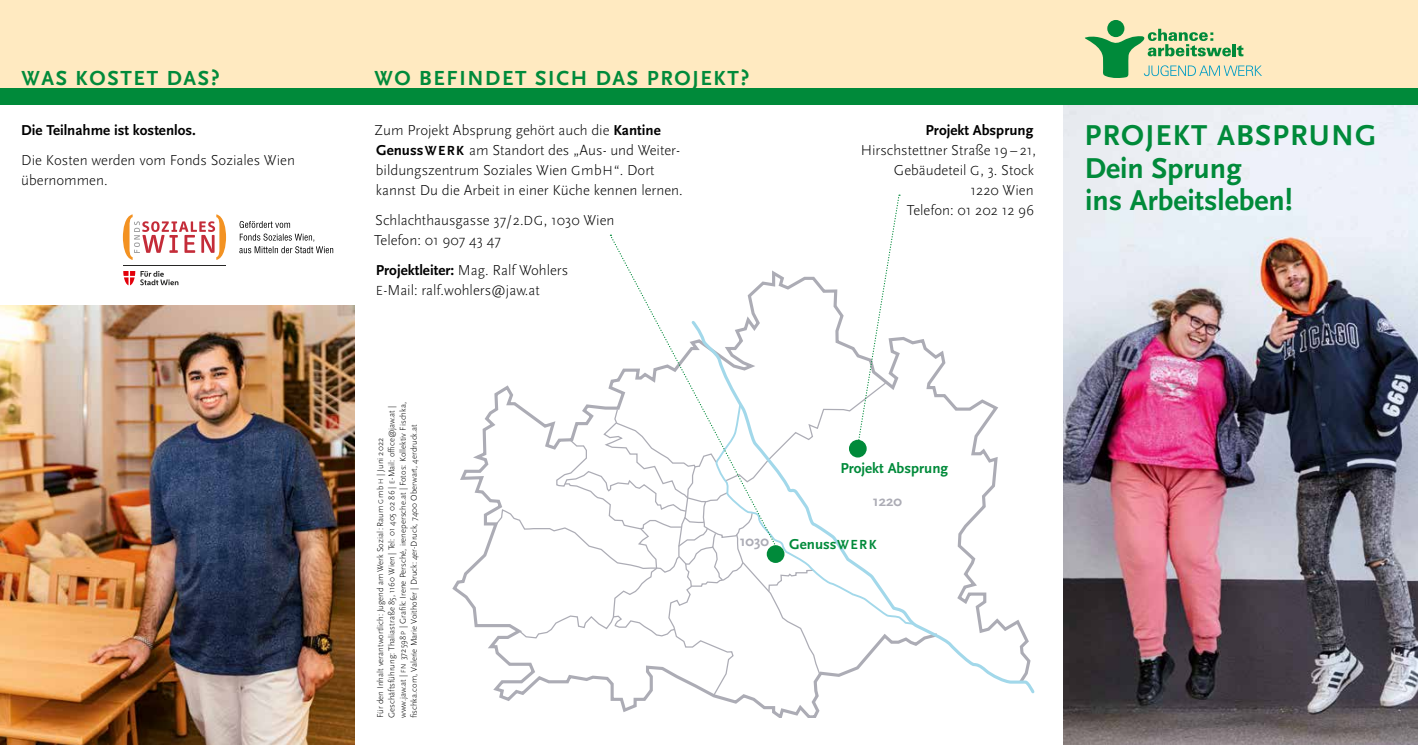
<style>
.page{position:relative;width:1418px;height:745px;background:#fff}
.page>*{position:absolute;margin:0;border:0;box-sizing:border-box;transform-origin:0 0}
.t1{font:700 30px/32.5px "Scala Sans Pro";color:#008a3a}
.t2{font:700 21.25px "Scala Sans Pro";letter-spacing:.08em;color:#008a3a}
.t3{font:300 15px/20px "Scala Sans Pro";color:#000}
.t4{font:700 15px "Scala Sans Pro";color:#000}
.t5{font:700 15px "Scala Sans Pro";color:#008a3a}
.t6{font:700 15px "Scala Sans Pro";color:#acacb5}
.t7{font:300 8.75px/11.2px "Scala Sans Pro";color:#000}
.s1{font-weight:700}
.s2{font-weight:700;font-size:13.75px}
.s3{font-size:13.75px}
.s4{font-size:7px}
</style>
<div class="page">
<img style="left:1063px;top:105px;width:354px;height:639px">
<div style="left:0;top:0;width:1417px;height:96px;background:#ffeac1"></div>
<div style="left:0;top:89px;width:1417px;height:16px;background:#008a3a"></div>
<img style="left:0;top:305px;width:354px;height:439px">
<svg style="left:452px;top:409px;width:368px;height:308px"></svg>
<svg style="left:900px;top:337px;width:135px;height:357px"></svg>
<svg style="left:900px;top:402px;width:15px;height:223px"></svg>
<svg style="left:1085px;top:29px;width:176px;height:49px"></svg>
<div style="left:1107px;top:20px;width:17px;height:17px;background:#008a3a;border-radius:50%"></div>
<hr style="left:123px;top:265px;width:102px;height:1px;background:#272726">
<svg style="left:123px;top:271px;width:55px;height:14px"></svg>
<svg style="left:123px;top:214px;width:103px;height:46px"></svg>
<svg style="left:239px;top:221px;width:94px;height:32px"></svg>
<svg style="left:494px;top:194px;width:406px;height:502px"></svg>
<h2 class="t2" style="left:21px;top:65px;width:200px">WAS KOSTET DAS?</h2>
<p class="t4" style="left:21px;top:121px;width:176px">Die Teilnahme ist kostenlos.</p>
<p class="t3" style="left:21px;top:150px;width:275px">Die Kosten werden vom Fonds Soziales Wien übernommen.</p>
<h2 class="t2" style="left:374px;top:65px;width:376px">WO BEFINDET SICH DAS PROJEKT?</h2>
<p class="t3" style="left:374px;top:120px;width:310px">Zum Projekt Absprung gehört auch die <span class="s1">Kantine Genuss</span> <span class="s2">WERK</span> am Standort des „Aus- und Weiter&shy;bildungszentrum Soziales Wien <span class="s3">G</span> mb<span class="s3">H</span> “. Dort kannst Du die Arbeit in einer Küche kennen lernen.</p>
<p class="t3" style="left:374px;top:210px;width:242px">Schlachthausgasse 37/2.<span class="s3">DG</span> , 1030 Wien<br>Telefon: 01 907 43 47</p>
<p class="t3" style="left:375px;top:260px;width:194px"><span class="s1">Projektleiter:</span> Mag. Ralf Wohlers<br><span class="s3">E</span>-Mail: ralf.wohlers@jaw.at</p>
<p class="t4" style="left:925px;top:121px;width:109px">Projekt Absprung</p>
<p class="t3" style="left:860px;top:140px;width:177px;text-align:right">Hirschstettner Straße 19–21,<br>Gebäudeteil <span class="s3">G</span> , 3. Stock<br>1220 Wien<br>Telefon: 01 202 12 96</p>
<p class="t7" style="left:375px;top:717px;width:317px;rotate:-90deg">Für den Inhalt verantwortlich: Jugend am Werk Sozial :Raum <span class="s4">g</span>mb<span class="s4">h</span> | Juni 2022<br>Geschäftsführung: Thaliastraße 85, 1160 Wien | Tel: 01 405 02 86 | <span class="s4">e</span> -Mail: office@jaw.at | www.jaw.at | <span class="s4">f n</span> 372598 <span class="s4">p</span> | Grafik: Irene Persché, irenepersche.at | Fotos: Kollektiv Fischka, fischka.com, Valerie Marie Voithofer | Druck: 4er-Druck, 7400 Oberwart, 4erdruck.at</p>
<p class="t5" style="left:840px;top:458px;width:109px">Projekt Absprung</p>
<p class="t6" style="left:873px;top:491px;width:31px">1220</p>
<p class="t6" style="left:739px;top:531px;width:31px">1030</p>
<p class="t5" style="left:789px;top:534px;width:89px">Genuss<span class="s3">WERK</span></p>
<h1 class="t1" style="left:1084px;top:119px;width:293px">PROJEKT ABSPRUNG<br>Dein Sprung<br>ins Arbeitsleben!</h1>
</div>
